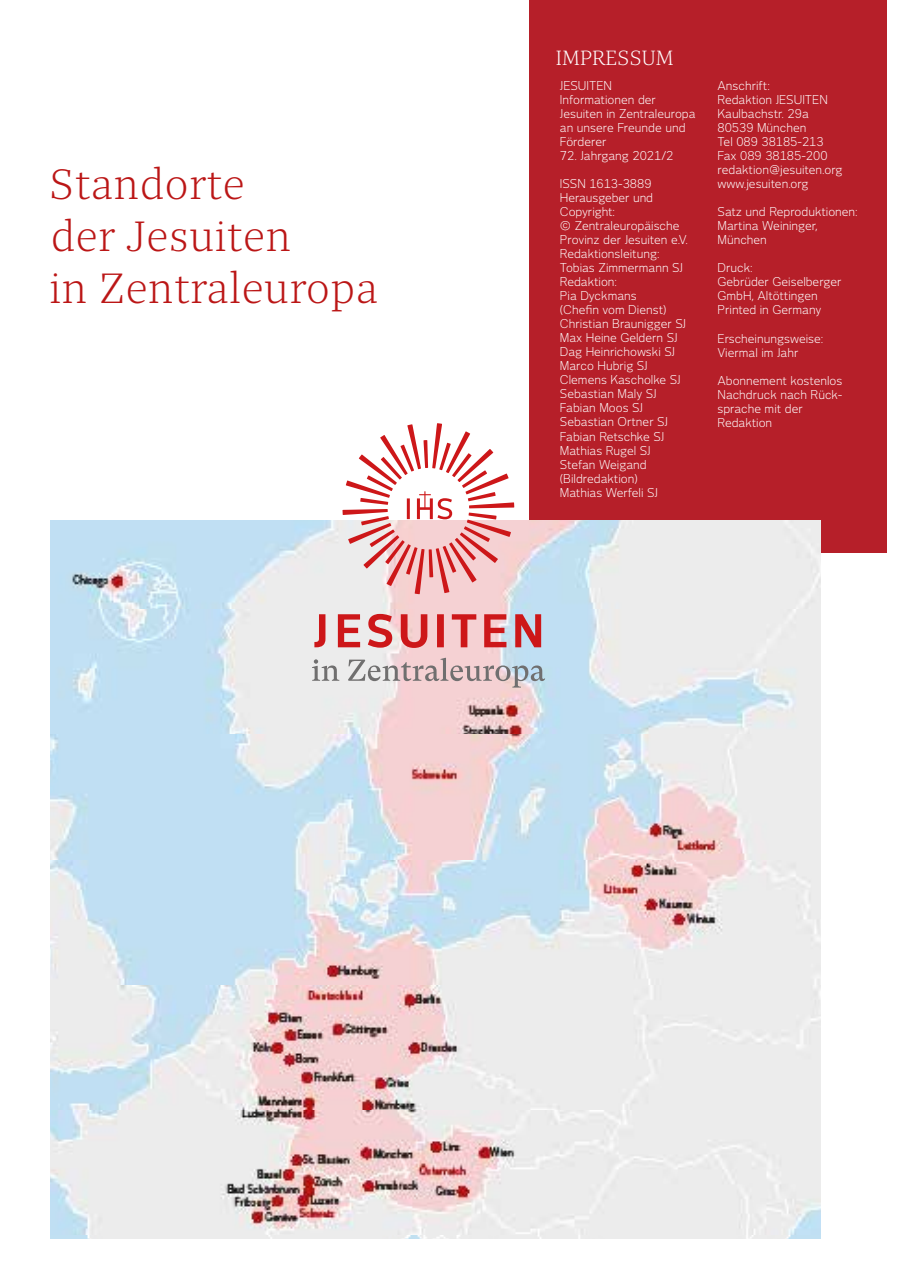
<style>
.page{position:relative;width:917px;height:1280px;background:#fff}
.page>*{position:absolute;margin:0;border:0;box-sizing:border-box;transform-origin:0 0}
.t1{font:300 42px/52px "Quercus 10";letter-spacing:.01em;color:#bb1616}
.t2{font:300 20.4px "Quercus 10";color:#fff}
.t3{font:300 12px/14px "Voice";color:#fff}
</style>
<div class="page">
<div style="left:529px;top:0;width:358px;height:553px;background:#b61f29"></div>
<img style="left:51px;top:520px;width:769px;height:717px">
<svg style="left:312px;top:657px;width:233px;height:30px;background:#d1c6c8"></svg>
<svg style="left:314px;top:614px;width:227px;height:34px;background:#de8b8e"></svg>
<svg style="left:342px;top:423px;width:172px;height:171px"></svg>
<h1 class="t1" style="left:49px;top:159px;width:331px">Standorte<br>der Jesuiten<br>in Zentraleuropa</h1>
<h2 class="t2" style="left:556px;top:44px;width:119px">IMPRESSUM</h2>
<p class="t3" style="left:560px;top:78px;width:137px">JESUITEN<br>Informationen der<br>Jesuiten in Zentraleuropa an unsere Freunde und<br>Förderer</p>
<p class="t3" style="left:560px;top:148px;width:115px">72. Jahrgang 2021/2</p>
<p class="t3" style="left:560px;top:176px;width:129px">ISSN 1613-3889<br>Herausgeber und<br>Copyright:<br>© Zentraleuropäische<br>Provinz der Jesuiten e.V.<br>Redaktionsleitung:<br>Tobias Zimmermann SJ<br>Redaktion:<br>Pia Dyckmans<br>(Chefin vom Dienst)<br>Christian Braunigger SJ<br>Max Heine Geldern SJ<br>Dag Heinrichowski SJ<br>Marco Hubrig SJ<br>Clemens Kascholke SJ<br>Sebastian Maly SJ<br>Fabian Moos SJ<br>Sebastian Ortner SJ<br>Fabian Retschke SJ<br>Mathias Rugel SJ<br>Stefan Weigand (Bildredaktion)<br>Mathias Werfeli SJ</p>
<p class="t3" style="left:717px;top:79px;width:126px">Anschrift:<br>Redaktion JESUITEN<br>Kaulbachstr. 29a<br>80539 München<br>Tel 089 38185-213<br>Fax 089 38185-200 redaktion@jesuiten.org www.jesuiten.org</p>
<p class="t3" style="left:717px;top:205px;width:142px">Satz und Reproduktionen:<br>Martina Weininger,<br>München</p>
<p class="t3" style="left:717px;top:261px;width:125px">Druck:<br>Gebrüder Geiselberger<br>GmbH, Altöttingen<br>Printed in Germany</p>
<p class="t3" style="left:717px;top:331px;width:107px">Erscheinungsweise:<br>Viermal im Jahr</p>
<p class="t3" style="left:717px;top:373px;width:126px">Abonnement kostenlos<br>Nachdruck nach Rück&shy;sprache mit der<br>Redaktion</p>
</div>
